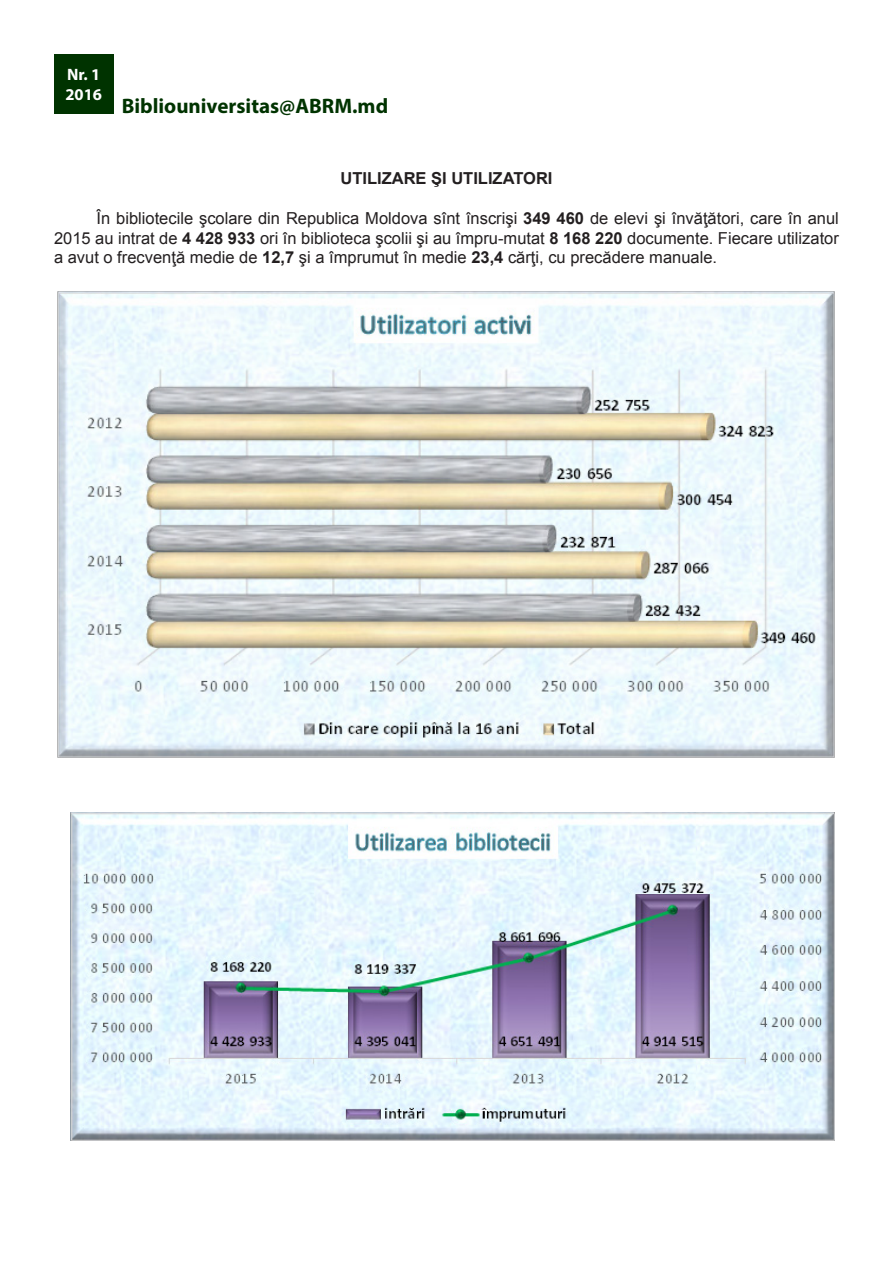
<style>
.page{position:relative;width:893px;height:1263px;background:#fff}
.page>*{position:absolute;margin:0;border:0;box-sizing:border-box;transform-origin:0 0}
.t1{font:700 21px "Myriad Pro";color:#030}
.t2{font:16.5px/19.8px "Arial";color:#231f20;text-align:justify}
.t3{font:700 16.5px "Arial";color:#231f20}
.t4{font:700 16.5px "Myriad Pro";color:#fff}
.s1{font-weight:700}
</style>
<div class="page">
<img style="left:57px;top:291px;width:778px;height:466px">
<div style="left:54px;top:54px;width:59px;height:59px;background:#030"></div>
<img style="left:70px;top:812px;width:765px;height:328px">
<p class="t4" style="left:67px;top:64px;width:35px">Nr. 1</p>
<p class="t4" style="left:65px;top:83px;width:38px">2016</p>
<p class="t1" style="left:122px;top:93px;width:268px">Bibliouniversitas@ABRM.md</p>
<p class="t3" style="left:340px;top:167px;width:214px">UTILIZARE ŞI UTILIZATORI</p>
<p class="t2" style="left:54px;top:208px;width:786px;text-indent:43px">În bibliotecile şcolare din Republica Moldova sînt înscrişi <span class="s1">349 460</span> de elevi şi învăţători, care în anul 2015 au intrat de <span class="s1">4 428 933</span> ori în biblioteca şcolii şi au împru-mutat <span class="s1">8 168 220</span> documente. Fiecare utilizator a avut o frecvenţă medie de <span class="s1">12,7</span> şi a împrumut în medie <span class="s1">23,4</span> cărţi, cu precădere manuale.</p>
</div>
